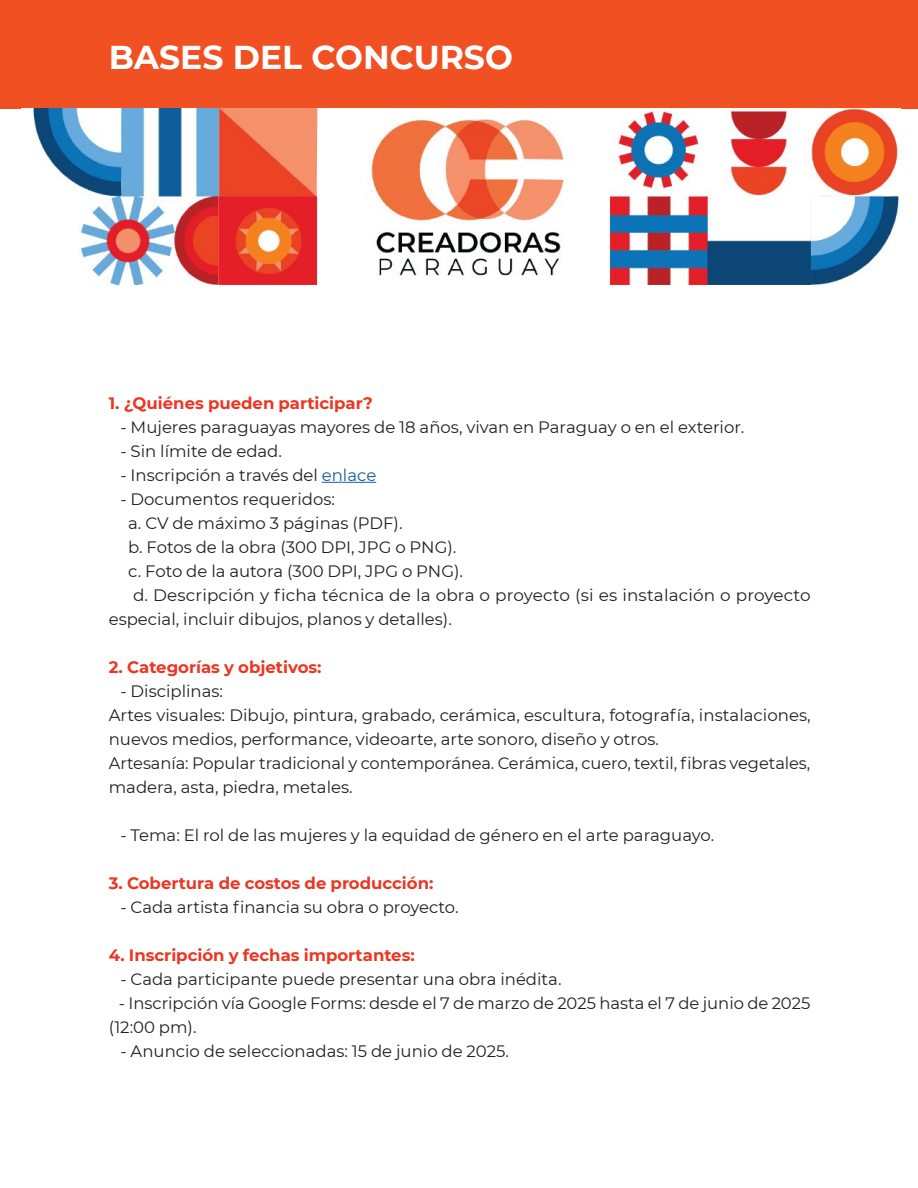
<style>
.page{position:relative;width:918px;height:1188px;background:#fff}
.page>*{position:absolute;margin:0;border:0;box-sizing:border-box;transform-origin:0 0}
.t1{font:700 33px "Montserrat";color:#fff}
.t2{font:16.5px/24px "Montserrat";color:#231f20}
.t3{font:700 16.5px "Montserrat";color:#ec3624}
.s1{color:#175d9e}
</style>
<div class="page">
<div style="left:0;top:0;width:918px;height:109px;background:#f05022"></div>
<hr style="left:322px;top:482px;width:54px;height:1px;background:#175d9e">
<img style="left:33px;top:109px;width:867px;height:175px">
<h1 class="t1" style="left:109px;top:33px;width:406px">BASES DEL CONCURSO</h1>
<p class="t3" style="left:109px;top:391px;width:265px">1. ¿Quiénes pueden participar?</p>
<p class="t2" style="left:120px;top:415px;width:625px">- Mujeres paraguayas mayores de 18 años, vivan en Paraguay o en el exterior.</p>
<p class="t2" style="left:120px;top:439px;width:163px">- Sin límite de edad.</p>
<p class="t2" style="left:120px;top:463px;width:257px">- Inscripción a través del <span class="s1">enlace</span></p>
<p class="t2" style="left:120px;top:487px;width:216px">- Documentos requeridos:</p>
<p class="t2" style="left:128px;top:511px;width:276px">a. CV de máximo 3 páginas (PDF).</p>
<p class="t2" style="left:128px;top:535px;width:330px">b. Fotos de la obra (300 DPI, JPG o PNG).</p>
<p class="t2" style="left:128px;top:559px;width:336px">c. Foto de la autora (300 DPI, JPG o PNG).</p>
<p class="t2" style="left:133px;top:583px;width:679px">d. Descripción y ficha técnica de la obra o proyecto (si es instalación o proyecto</p>
<p class="t2" style="left:109px;top:607px;width:345px">especial, incluir dibujos, planos y detalles).</p>
<p class="t3" style="left:109px;top:655px;width:214px">2. Categorías y objetivos:</p>
<p class="t2" style="left:109px;top:679px;width:704px;text-indent:12px">- Disciplinas:<br>Artes visuales: Dibujo, pintura, grabado, cerámica, escultura, fotografía, instalaciones, nuevos medios, performance, videoarte, arte sonoro, diseño y otros.<br>Artesanía: Popular tradicional y contemporánea. Cerámica, cuero, textil, fibras vegetales, madera, asta, piedra, metales.</p>
<p class="t2" style="left:120px;top:823px;width:595px">- Tema: El rol de las mujeres y la equidad de género en el arte paraguayo.</p>
<p class="t3" style="left:109px;top:871px;width:326px">3. Cobertura de costos de producción:</p>
<p class="t2" style="left:120px;top:895px;width:340px">- Cada artista financia su obra o proyecto.</p>
<p class="t3" style="left:109px;top:943px;width:308px">4. Inscripción y fechas importantes:</p>
<p class="t2" style="left:120px;top:967px;width:443px">- Cada participante puede presentar una obra inédita.</p>
<p class="t2" style="left:109px;top:991px;width:703px;text-indent:10px">- Inscripción vía Google Forms: desde el 7 de marzo de 2025 hasta el 7 de junio de 2025 (12:00 pm).</p>
<p class="t2" style="left:120px;top:1039px;width:390px">- Anuncio de seleccionadas: 15 de junio de 2025.</p>
</div>
